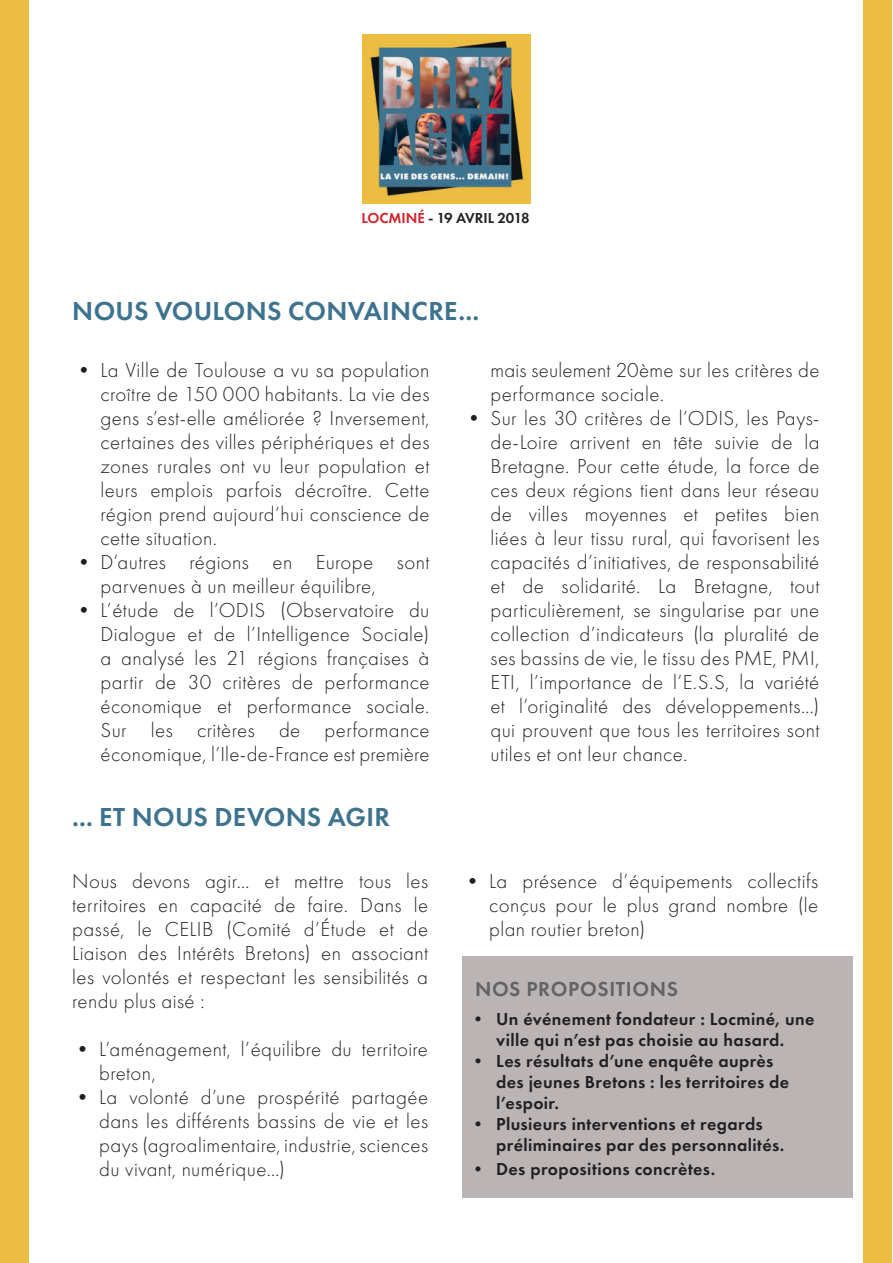
<style>
.page{position:relative;width:893px;height:1263px;background:#fff}
.page>*{position:absolute;margin:0;border:0;box-sizing:border-box;transform-origin:0 0}
.t1{font:600 27px "Futura PT";letter-spacing:.01em;color:#3e738f}
.t2{font:300 21px/24px "Futura PT";letter-spacing:.015em;color:#231f20;text-align:justify}
.t3{font:600 21px "Futura PT";letter-spacing:.03em;color:#636366}
.t4{font:600 18px/21px "Futura PT";letter-spacing:.02em;color:#231f20}
.t5{font:600 15px "Futura PT";color:#231f20}
.s1{color:#d1232a}
</style>
<div class="page">
<div style="left:462px;top:956px;width:391px;height:241px;background:#bab5b4"></div>
<div style="left:863px;top:0;width:29px;height:1263px;background:#ecbd42"></div>
<img style="left:363px;top:34px;width:167px;height:169px">
<div style="left:0;top:0;width:28px;height:1263px;background:#ecbd42"></div>
<p class="t5" style="left:361px;top:209px;width:170px"><span class="s1">LOCMINÉ</span> - 19 AVRIL 2018</p>
<p class="t1" style="left:72px;top:296px;width:408px">NOUS VOULONS CONVAINCRE...</p>
<p class="t2" style="left:101px;top:358px;width:330px;text-indent:-27px">• La Ville de Toulouse a vu sa population croître de 150 000 habitants. La vie des gens s’est-elle améliorée ? Inversement, certaines des villes périphériques et des zones rurales ont vu leur population et leurs emplois parfois décroître. Cette région prend aujourd’hui conscience de cette situation.</p>
<p class="t2" style="left:101px;top:550px;width:330px;text-indent:-27px">• D’autres régions en Europe sont parvenues à un meilleur équilibre,</p>
<p class="t2" style="left:101px;top:598px;width:330px;text-indent:-27px">• L’étude de l’ODIS (Observatoire du Dialogue et de l’Intelligence Sociale) a analysé les 21 régions françaises à partir de 30 critères de performance économique et performance sociale.<br>Sur les critères de performance économique, l’Ile-de-France est première</p>
<p class="t1" style="left:72px;top:802px;width:319px">... ET NOUS DEVONS AGIR</p>
<p class="t2" style="left:72px;top:870px;width:357px">Nous devons agir… et mettre tous les territoires en capacité de faire. Dans le passé, le CELIB (Comité d’Étude et de Liaison des Intérêts Bretons) en associant les volontés et respectant les sensibilités a rendu plus aisé :</p>
<p class="t2" style="left:99px;top:1038px;width:330px;text-indent:-27px">• L’aménagement, l’équilibre du territoire breton,</p>
<p class="t2" style="left:99px;top:1086px;width:330px;text-indent:-27px">• La volonté d’une prospérité partagée dans les différents bassins de vie et les pays (agroalimentaire, industrie, sciences du vivant, numérique…)</p>
<p class="t2" style="left:490px;top:358px;width:330px">mais seulement 20ème sur les critères de performance sociale.</p>
<p class="t2" style="left:490px;top:406px;width:330px;text-indent:-27px">• Sur les 30 critères de l’ODIS, les Pays&shy;de-Loire arrivent en tête suivie de la Bretagne. Pour cette étude, la force de ces deux régions tient dans leur réseau de villes moyennes et petites bien liées à leur tissu rural, qui favorisent les capacités d’initiatives, de responsabilité et de solidarité. La Bretagne, tout particulièrement, se singularise par une collection d’indicateurs (la pluralité de ses bassins de vie, le tissu des PME, PMI, ETI, l’importance de l’E.S.S, la variété et l’originalité des développements…) qui prouvent que tous les territoires sont utiles et ont leur chance.</p>
<p class="t2" style="left:489px;top:870px;width:330px;text-indent:-27px">• La présence d’équipements collectifs conçus pour le plus grand nombre (le plan routier breton)</p>
<p class="t3" style="left:475px;top:977px;width:205px">NOS PROPOSITIONS</p>
<p class="t4" style="left:469px;top:1008px;width:347px;text-align:center">• Un événement fondateur : Locminé, une ville qui n’est pas choisie au hasard.</p>
<p class="t4" style="left:496px;top:1050px;width:295px;text-indent:-27px">• Les résultats d’une enquête auprès des jeunes Bretons : les territoires de l’espoir.</p>
<p class="t4" style="left:496px;top:1113px;width:290px;text-indent:-27px">• Plusieurs interventions et regards préliminaires par des personnalités.</p>
<p class="t4" style="left:469px;top:1158px;width:248px">• Des propositions concrètes.</p>
</div>
